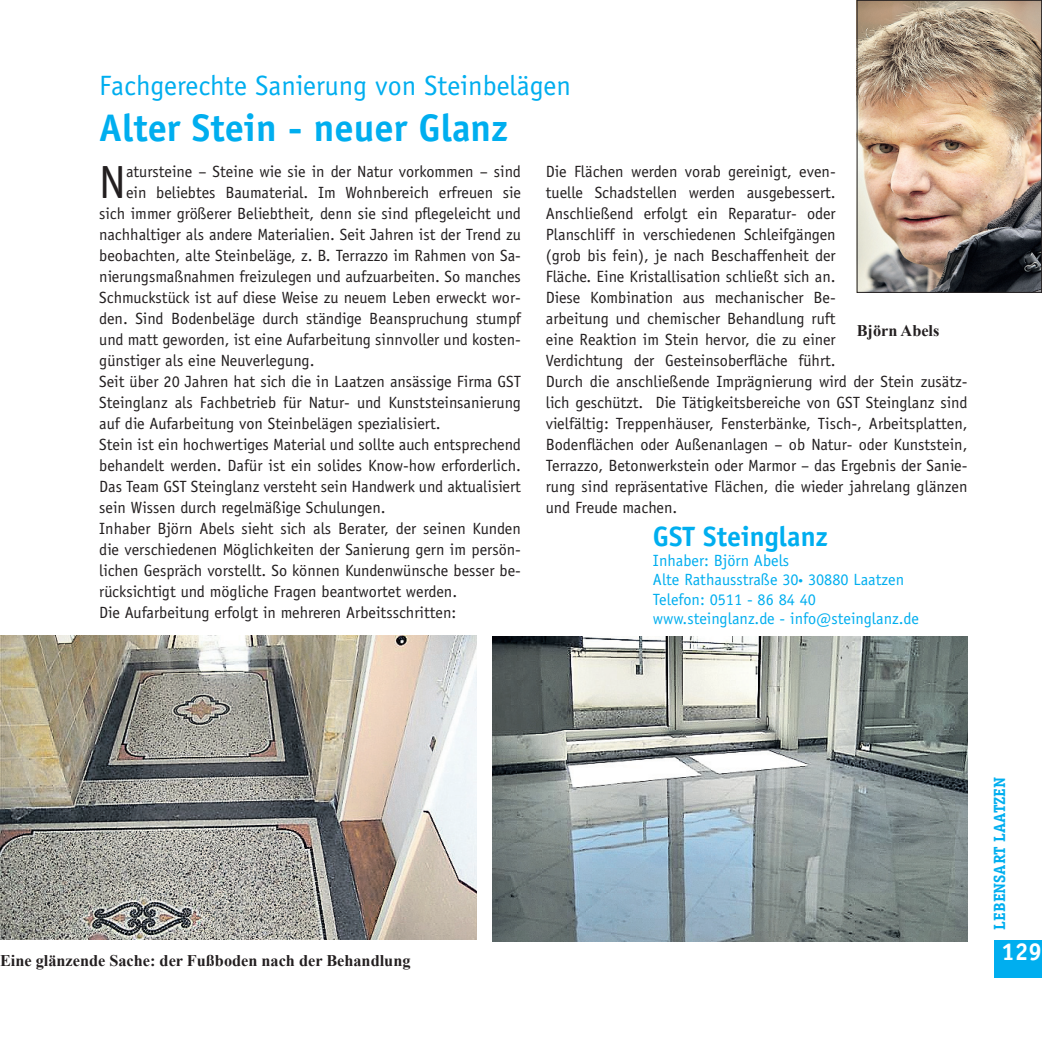
<style>
.page{position:relative;width:1042px;height:1042px;background:#fff}
.page>*{position:absolute;margin:0;border:0;box-sizing:border-box;transform-origin:0 0}
.t1{font:46.55px "Officina Sans Std";color:#231f20}
.t2{font:700 38.5px "Officina Sans Std";color:#00aeef}
.t3{font:28px "Officina Sans Std";color:#00aeef}
.t4{font:700 28px "Officina Sans Std";color:#00aeef}
.t5{font:700 24.5px "Officina Sans Std";color:#fff}
.t6{font:16.28px/21px "Officina Sans Std";color:#231f20;text-align:justify}
.t7{font:16.28px "Officina Sans Std";color:#00aeef}
.Bildunterschrift{font:700 16.28px "Times New Roman";color:#231f20}
.t8{font:700 16.28px "Officina Serif Std";color:#00aeef}
.s1{font-family:"Myriad Pro"}
</style>
<div class="page">
<div style="left:993px;top:939px;width:49px;height:38px;background:#00aeef"></div>
<img style="left:859px;top:2px;width:181px;height:289px">
<div style="left:857px;top:0;width:185px;height:293px;border:1px solid #231f20"></div>
<img style="left:0;top:635px;width:476px;height:304px">
<img style="left:493px;top:637px;width:474px;height:304px">
<p class="t3" style="left:99px;top:69px;width:473px">Fachgerechte Sanierung von Steinbelägen</p>
<p class="t2" style="left:99px;top:104px;width:410px">Alter Stein - neuer Glanz</p>
<p class="t1" style="left:99px;top:155px;width:28px">N</p>
<p class="t6" style="left:126px;top:161px;width:396px">atursteine – Steine wie sie in der Natur vorkommen – sind</p>
<p class="t6" style="left:126px;top:182px;width:396px">ein beliebtes Baumaterial. Im Wohnbereich erfreuen sie</p>
<p class="t6" style="left:99px;top:203px;width:423px">sich immer größerer Beliebtheit, denn sie sind pflegeleicht und</p>
<p class="t6" style="left:99px;top:224px;width:423px">nachhaltiger als andere Materialien. Seit Jahren ist der Trend zu</p>
<p class="t6" style="left:99px;top:245px;width:423px">beobachten, alte Steinbeläge, z. B. Terrazzo im Rahmen von Sa-</p>
<p class="t6" style="left:99px;top:266px;width:423px">nierungsmaßnahmen freizulegen und aufzuarbeiten. So manches</p>
<p class="t6" style="left:99px;top:287px;width:423px">Schmuckstück ist auf diese Weise zu neuem Leben erweckt wor-</p>
<p class="t6" style="left:99px;top:308px;width:423px">den. Sind Bodenbeläge durch ständige Beanspruchung stumpf</p>
<p class="t6" style="left:99px;top:329px;width:423px">und matt geworden, ist eine Aufarbeitung sinnvoller und kosten-</p>
<p class="t6" style="left:99px;top:350px;width:217px">günstiger als eine Neuverlegung.</p>
<p class="t6" style="left:99px;top:371px;width:423px">Seit über 20 Jahren hat sich die in Laatzen ansässige Firma GST Steinglanz als Fachbetrieb für Natur- und Kunststeinsanierung auf die Aufarbeitung von Steinbelägen spezialisiert.</p>
<p class="t6" style="left:99px;top:434px;width:423px">Stein ist ein hochwertiges Material und sollte auch entsprechend behandelt werden. Dafür ist ein solides Know-how erforderlich.<br>Das Team GST Steinglanz versteht sein Handwerk und aktualisiert sein Wissen durch regelmäßige Schulungen.</p>
<p class="t6" style="left:99px;top:518px;width:423px">Inhaber Björn Abels sieht sich als Berater, der seinen Kunden die verschiedenen Möglichkeiten der Sanierung gern im persön&shy;lichen Gespräch vorstellt. So können Kundenwünsche besser be&shy;rücksichtigt und mögliche Fragen beantwortet werden.</p>
<p class="t6" style="left:99px;top:602px;width:359px">Die Aufarbeitung erfolgt in mehreren Arbeitsschritten:</p>
<p class="t6" style="left:546px;top:161px;width:423px;text-align:left">Die Flächen werden vorab gereinigt, even-<br>tuelle Schadstellen werden ausgebessert.<br>Anschließend erfolgt ein Reparatur- oder<br>Planschliff in verschiedenen Schleifgängen<br>(grob bis fein), je nach Beschaffenheit der<br>Fläche. Eine Kristallisation schließt sich an.<br>Diese Kombination aus mechanischer Be-<br>arbeitung und chemischer Behandlung ruft<br>eine Reaktion im Stein hervor, die zu einer<br>Verdichtung der Gesteinsoberfläche führt.<br>Durch die anschließende Imprägnierung wird der Stein zusätz&shy;lich geschützt. Die Tätigkeitsbereiche von GST Steinglanz sind vielfältig: Treppenhäuser, Fensterbänke, Tisch-, Arbeitsplatten, Bodenflächen oder Außenanlagen – ob Natur- oder Kunststein, Terrazzo, Betonwerkstein oder Marmor – das Ergebnis der Sanie&shy;rung sind repräsentative Flächen, die wieder jahrelang glänzen und Freude machen.</p>
<p class="t4" style="left:653px;top:519px;width:176px">GST Steinglanz</p>
<p class="t7" style="left:653px;top:551px;width:138px">Inhaber: Björn Abels</p>
<p class="t7" style="left:653px;top:570px;width:253px">Alte Rathausstraße 30<span class="s1">•</span> 30880 Laatzen</p>
<p class="t7" style="left:653px;top:590px;width:165px">Telefon: 0511 - 86 84 40</p>
<p class="t7" style="left:653px;top:609px;width:267px">www.steinglanz.de - info@steinglanz.de</p>
<p class="Bildunterschrift" style="left:857px;top:319px;width:84px">Björn Abels</p>
<p class="Bildunterschrift" style="left:0;top:949px;width:412px">Eine glänzende Sache: der Fußboden nach der Behandlung</p>
<p class="t8" style="left:989px;top:929px;width:154px;rotate:-90deg">LEBENSART LAATZEN</p>
<p class="t5" style="left:1001px;top:936px;width:42px">129</p>
</div>
